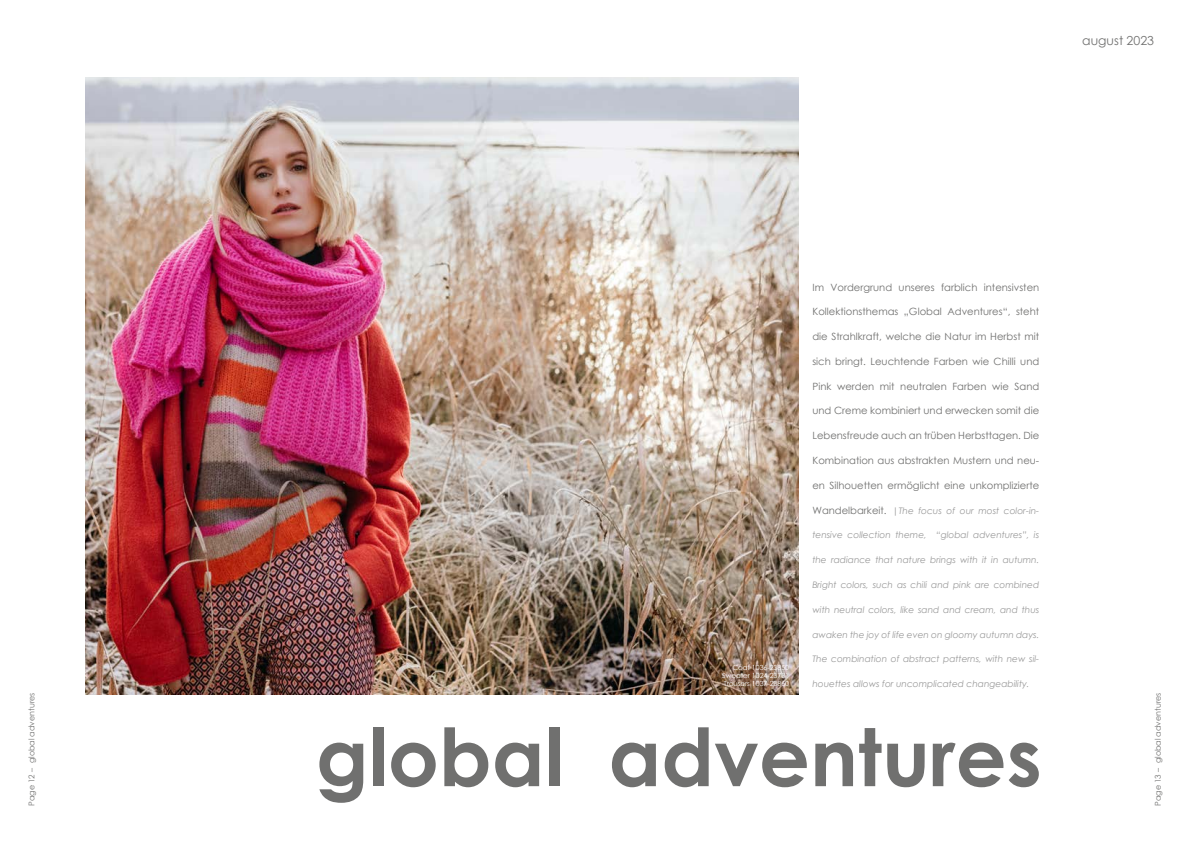
<style>
.page{position:relative;width:1191px;height:842px;background:#fff}
.page>*{position:absolute;margin:0;border:0;box-sizing:border-box;transform-origin:0 0}
.t1{font:700 79.9px "Century Gothic";color:#70706f}
.t2{font:12.4px "Century Gothic";color:#70706f}
.t3{font:10px "Century Gothic";color:#70706f}
.t4{font:italic 9px "Century Gothic";color:#999}
.t5{font:8px "Century Gothic";color:#70706f}
.t6{font:7px/8.4px "Century Gothic";color:#fff;text-align:justify}
.s1{font-style:normal;font-size:10px;color:#70706f}
.s2{font-style:normal}
</style>
<div class="page">
<img style="left:85px;top:77px;width:713px;height:617px">
<p class="t2" style="left:1082px;top:32px;width:73px">august 2023</p>
<p class="t3" style="left:812px;top:280px;width:228px">Im Vordergrund unseres farblich intensivsten</p>
<p class="t3" style="left:812px;top:305px;width:228px">Kollektionsthemas „Global Adventures“, steht</p>
<p class="t3" style="left:812px;top:329px;width:228px">die Strahlkraft, welche die Natur im Herbst mit</p>
<p class="t3" style="left:812px;top:354px;width:228px">sich bringt. Leuchtende Farben wie Chilli und</p>
<p class="t3" style="left:812px;top:379px;width:228px">Pink werden mit neutralen Farben wie Sand</p>
<p class="t3" style="left:812px;top:404px;width:228px">und Creme kombiniert und erwecken somit die</p>
<p class="t3" style="left:812px;top:429px;width:228px">Lebensfreude auch an trüben Herbsttagen. Die</p>
<p class="t3" style="left:812px;top:453px;width:228px">Kombination aus abstrakten Mustern und neu-</p>
<p class="t3" style="left:812px;top:478px;width:228px">en Silhouetten ermöglicht eine unkomplizierte</p>
<p class="t4" style="left:812px;top:504px;width:228px"><span class="s1">Wandelbarkeit.</span> <span class="s2">|</span>The focus of our most color-in-</p>
<p class="t4" style="left:812px;top:529px;width:228px">tensive collection theme, “global adventures”, is</p>
<p class="t4" style="left:812px;top:554px;width:228px">the radiance that nature brings with it in autumn.</p>
<p class="t4" style="left:812px;top:578px;width:228px">Bright colors, such as chili and pink are combined</p>
<p class="t4" style="left:812px;top:603px;width:228px">with neutral colors, like sand and cream, and thus</p>
<p class="t4" style="left:812px;top:628px;width:228px">awaken the joy of life even on gloomy autumn days.</p>
<p class="t4" style="left:812px;top:653px;width:228px">The combination of abstract patterns, with new sil-</p>
<p class="t4" style="left:812px;top:677px;width:218px">houettes allows for uncomplicated changeability.</p>
<h1 class="t1" style="left:316px;top:696px;width:727px">global adventures</h1>
<p class="t6" style="left:722px;top:663px;width:68px;text-indent:10px">Coat 1036-23850<br>Sweater 1024-23731<br>Trousers 1037-23860</p>
<p class="t5" style="left:26px;top:806px;width:115px;rotate:-90deg">Page 12 – global adventures</p>
<p class="t5" style="left:1152px;top:806px;width:115px;rotate:-90deg">Page 13 – global adventures</p>
</div>
